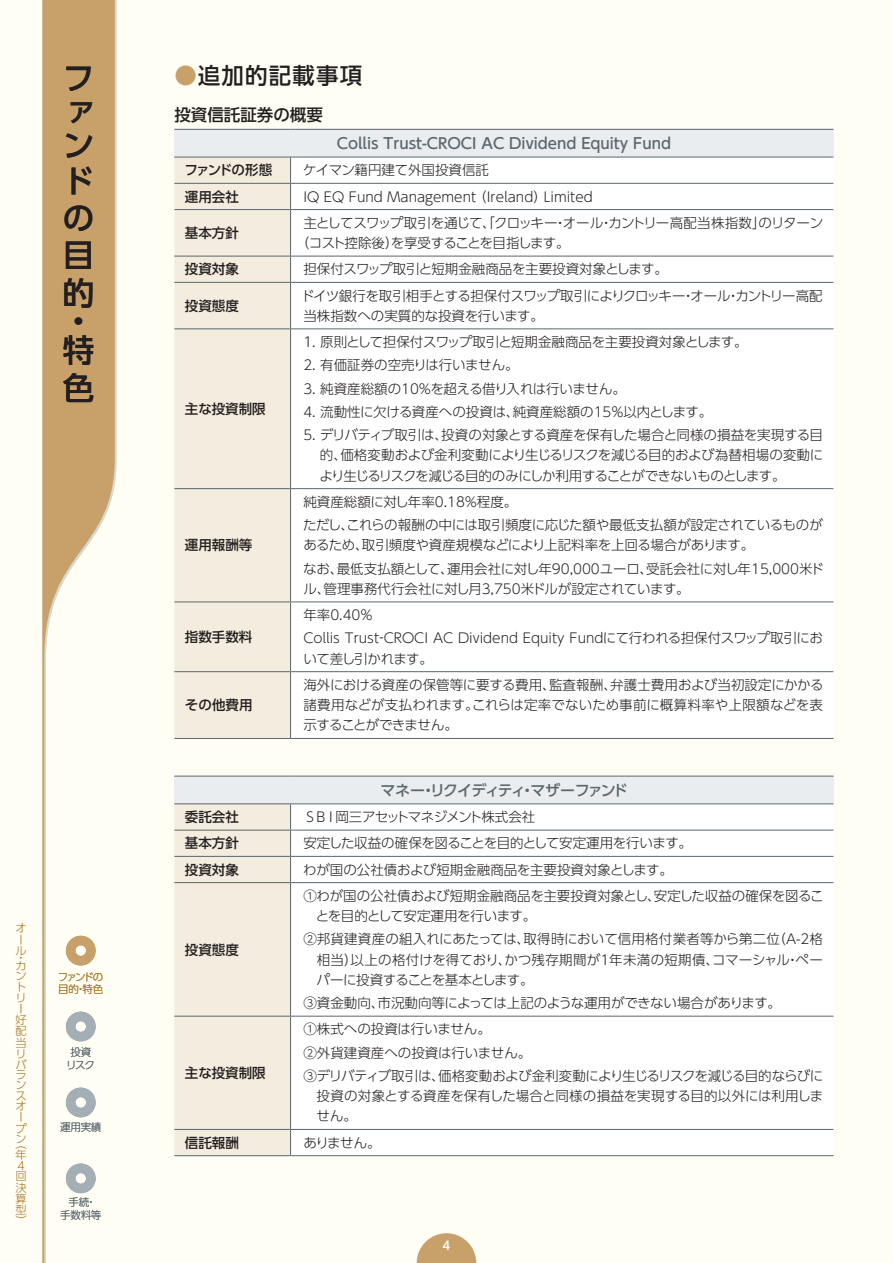
<style>
.page{position:relative;width:893px;height:1263px;background:#fffef4}
.page>*{position:absolute;margin:0;border:0;box-sizing:border-box;transform-origin:0 0}
.t1{font:500 31.5px/37.2px "UD Shin Go Pro";color:#231f20;text-align:justify}
.A-中見出し{font:500 22.5px "UD Shin Go Pro";letter-spacing:.05em;color:#231f20}
.A-小見出し{font:500 16.5px "UD Shin Go Pro";color:#231f20}
.textbase{font:500 15px "UD Shin Go Pro";color:#5a676e}
.textbase-2{font:500 15px "UD Shin Go Pro";letter-spacing:-.095em;color:#5a676e}
.A-9pt{font:300 13.5px/20.2px "UD Shin Go Pro";letter-spacing:-.01em;color:#231f20}
.A-9pt-2{font:300 13.5px/20.2px "UD Shin Go Pro";letter-spacing:-.05em;color:#231f20}
.A-9pt-3{font:500 13.5px "UD Shin Go Pro";color:#231f20}
.A-9pt-4{font:300 13.5px "UD Shin Go Pro";letter-spacing:-.03em;color:#231f20}
.A-9pt-5{font:300 13.5px "UD Shin Go Pro";letter-spacing:-.07em;color:#231f20}
.A-9pt-6{font:500 13.5px "UD Shin Go Pro";letter-spacing:-.095em;color:#231f20}
.t2{font:500 12px "UD Shin Go Pro";color:#fff}
.t3{font:300 11.25px/10.8px "UD Shin Go Pro";color:#a6721e}
.t4{font:300 10.5px/12.6px "UD Shin Go Pro";letter-spacing:-.02em;color:#5a676e;text-align:center}
.t5{font:300 10.5px/12.6px "UD Shin Go Pro";letter-spacing:-.13em;color:#a6721e}
.s1{color:#c7a06a}
</style>
<div class="page">
<svg style="left:417px;top:1233px;width:59px;height:30px"></svg>
<svg style="left:43px;top:0;width:72px;height:1263px"></svg>
<svg style="left:66px;top:936px;width:30px;height:29px"></svg>
<svg style="left:66px;top:1012px;width:30px;height:29px"></svg>
<svg style="left:66px;top:1087px;width:30px;height:30px"></svg>
<svg style="left:66px;top:1163px;width:30px;height:30px"></svg>
<div style="left:174px;top:129px;width:659px;height:28px;background:#eaedef"></div>
<div style="left:174px;top:158px;width:116px;height:580px;background:#f4ecdf"></div>
<div style="left:291px;top:158px;width:542px;height:580px;background:#fff"></div>
<hr style="left:174px;top:129px;width:117px;height:1px;background:#5a676e">
<hr style="left:291px;top:129px;width:542px;height:1px;background:#5a676e">
<hr style="left:174px;top:157px;width:117px;height:1px;background:#5a676e">
<hr style="left:291px;top:157px;width:542px;height:1px;background:#5a676e">
<hr style="left:174px;top:183px;width:117px;height:1px;background:#5a676e">
<hr style="left:291px;top:183px;width:542px;height:1px;background:#5a676e">
<svg style="left:290px;top:157px;width:1px;height:52px"></svg>
<hr style="left:174px;top:209px;width:117px;height:1px;background:#5a676e">
<hr style="left:291px;top:209px;width:542px;height:1px;background:#5a676e">
<hr style="left:290px;top:210px;width:1px;height:46px;background:#5a676e">
<hr style="left:174px;top:256px;width:117px;height:1px;background:#5a676e">
<hr style="left:291px;top:256px;width:542px;height:1px;background:#5a676e">
<svg style="left:290px;top:256px;width:1px;height:26px"></svg>
<hr style="left:174px;top:282px;width:117px;height:1px;background:#5a676e">
<hr style="left:291px;top:282px;width:542px;height:1px;background:#5a676e">
<hr style="left:290px;top:283px;width:1px;height:45px;background:#5a676e">
<hr style="left:174px;top:328px;width:117px;height:1px;background:#5a676e">
<hr style="left:291px;top:328px;width:542px;height:1px;background:#5a676e">
<hr style="left:290px;top:329px;width:1px;height:159px;background:#5a676e">
<hr style="left:174px;top:488px;width:117px;height:1px;background:#5a676e">
<hr style="left:291px;top:488px;width:542px;height:1px;background:#5a676e">
<hr style="left:290px;top:489px;width:1px;height:112px;background:#5a676e">
<hr style="left:174px;top:601px;width:117px;height:1px;background:#5a676e">
<hr style="left:291px;top:601px;width:542px;height:1px;background:#5a676e">
<hr style="left:290px;top:602px;width:1px;height:69px;background:#5a676e">
<hr style="left:174px;top:671px;width:117px;height:1px;background:#5a676e">
<hr style="left:291px;top:671px;width:542px;height:1px;background:#5a676e">
<hr style="left:290px;top:672px;width:1px;height:66px;background:#5a676e">
<hr style="left:174px;top:738px;width:117px;height:1px;background:#5a676e">
<hr style="left:291px;top:738px;width:542px;height:1px;background:#5a676e">
<div style="left:174px;top:776px;width:659px;height:28px;background:#eaedef"></div>
<div style="left:291px;top:804px;width:542px;height:351px;background:#fff"></div>
<hr style="left:174px;top:776px;width:117px;height:1px;background:#5a676e">
<hr style="left:291px;top:776px;width:542px;height:1px;background:#5a676e">
<hr style="left:174px;top:803px;width:117px;height:1px;background:#5a676e">
<hr style="left:291px;top:803px;width:542px;height:1px;background:#5a676e">
<hr style="left:291px;top:830px;width:542px;height:1px;background:#5a676e">
<hr style="left:291px;top:856px;width:542px;height:1px;background:#5a676e">
<hr style="left:291px;top:882px;width:542px;height:1px;background:#5a676e">
<hr style="left:291px;top:1016px;width:542px;height:1px;background:#5a676e">
<hr style="left:291px;top:1129px;width:542px;height:1px;background:#5a676e">
<div style="left:174px;top:804px;width:117px;height:351px;background:#f4ecdf"></div>
<hr style="left:174px;top:1155px;width:117px;height:1px;background:#5a676e">
<hr style="left:291px;top:1155px;width:542px;height:1px;background:#5a676e">
<h1 class="t1" style="left:63px;top:61px;width:31px;line-height:33.2px">ファン</h1>
<h1 class="t1" style="left:63px;top:162px;width:31px">ドの目的</h1>
<h1 class="t1" style="left:63px;top:306px;width:32px;line-height:28.8px">・特</h1>
<h1 class="t1" style="left:63px;top:368px;width:32px">色</h1>
<p class="t3" style="left:16px;top:922px;width:12px">オール</p>
<p class="t3" style="left:16px;top:952px;width:8px">・</p>
<p class="t3" style="left:16px;top:960px;width:13px">カントリー好配当リバランスオープ</p>
<p class="t3" style="left:16px;top:1134px;width:12px;line-height:13.5px">ン（年</p>
<p class="t3" style="left:16px;top:1159px;width:12px">４回決算型）</p>
<p class="t5" style="left:58px;top:970px;width:47px">ファンドの目的・特色</p>
<p class="t4" style="left:66px;top:1045px;width:30px">投資リスク</p>
<p class="t4" style="left:60px;top:1120px;width:43px">運用実績</p>
<p class="t4" style="left:60px;top:1195px;width:43px">手続・<br>手数料等</p>
<p class="A-中見出し" style="left:174px;top:57px;width:189px"><span class="s1">●</span>追加的記載事項</p>
<p class="A-小見出し" style="left:174px;top:101px;width:150px">投資信託証券の概要</p>
<p class="textbase" style="left:337px;top:131px;width:336px">Collis Trust-CROCI AC Dividend Equity Fund</p>
<p class="A-9pt-6" style="left:184px;top:159px;width:89px">ファンドの形態</p>
<p class="A-9pt" style="left:303px;top:160px;width:187px">ケイマン籍円建て外国投資信託</p>
<p class="A-9pt-3" style="left:185px;top:185px;width:55px">運用会社</p>
<p class="A-9pt" style="left:303px;top:186px;width:291px">IQ EQ Fund Management（Ireland）Limited</p>
<p class="A-9pt-3" style="left:185px;top:222px;width:55px">基本方針</p>
<p class="A-9pt-2" style="left:296px;top:212px;width:529px;text-indent:7px">主としてスワップ取引を通じて、「クロッキー・オール・カントリー高配当株指数」のリターン（コスト控除後）を享受することを目指します。</p>
<p class="A-9pt-3" style="left:185px;top:258px;width:55px">投資対象</p>
<p class="A-9pt" style="left:303px;top:259px;width:366px">担保付スワップ取引と短期金融商品を主要投資対象とします。</p>
<p class="A-9pt-3" style="left:185px;top:295px;width:55px">投資態度</p>
<p class="A-9pt" style="left:301px;top:285px;width:523px">ドイツ銀行を取引相手とする担保付スワップ取引によりクロッキー・オール・カントリー高配当株指数への実質的な投資を行います。</p>
<p class="A-9pt-3" style="left:185px;top:398px;width:82px">主な投資制限</p>
<p class="A-9pt-3" style="left:185px;top:534px;width:69px">運用報酬等</p>
<p class="A-9pt-3" style="left:185px;top:626px;width:69px">指数手数料</p>
<p class="A-9pt-3" style="left:185px;top:694px;width:69px">その他費用</p>
<p class="A-9pt" style="left:303px;top:331px;width:446px">1. 原則として担保付スワップ取引と短期金融商品を主要投資対象とします。</p>
<p class="A-9pt" style="left:303px;top:355px;width:217px">2. 有価証券の空売りは行いません。</p>
<p class="A-9pt" style="left:303px;top:378px;width:324px">3. 純資産総額の10％を超える借り入れは行いません。</p>
<p class="A-9pt" style="left:303px;top:401px;width:410px">4. 流動性に欠ける資産への投資は、純資産総額の15％以内とします。</p>
<p class="A-9pt" style="left:319px;top:424px;width:505px;text-align:justify;text-indent:-16px">5. デリバティブ取引は、投資の対象とする資産を保有した場合と同様の損益を実現する目的、価格変動および金利変動により生じるリスクを減じる目的および為替相場の変動により生じるリスクを減じる目的のみにしか利用することができないものとします。</p>
<p class="A-9pt" style="left:303px;top:491px;width:216px">純資産総額に対し年率0.18％程度。</p>
<p class="A-9pt" style="left:303px;top:514px;width:521px">ただし、これらの報酬の中には取引頻度に応じた額や最低支払額が設定されているものがあるため、取引頻度や資産規模などにより上記料率を上回る場合があります。</p>
<p class="A-9pt" style="left:303px;top:558px;width:522px">なお、最低支払額として、運用会社に対し年90,000ユーロ、受託会社に対し年15,000米ドル、管理事務代行会社に対し月3,750米ドルが設定されています。</p>
<p class="A-9pt" style="left:303px;top:604px;width:71px">年率0.40％</p>
<p class="A-9pt" style="left:303px;top:628px;width:521px">Collis Trust‐CROCI AC Dividend Equity Fundにて行われる担保付スワップ取引において差し引かれます。</p>
<p class="A-9pt" style="left:303px;top:674px;width:522px;text-align:justify">海外における資産の保管等に要する費用、監査報酬、弁護士費用および当初設定にかかる諸費用などが支払われます。これらは定率でないため事前に概算料率や上限額などを表示することができません。</p>
<p class="textbase-2" style="left:381px;top:778px;width:249px">マネー・リクイディティ・マザーファンド</p>
<p class="A-9pt-3" style="left:185px;top:806px;width:55px">委託会社</p>
<p class="A-9pt-5" style="left:303px;top:806px;width:234px">ＳＢＩ岡三アセットマネジメント株式会社</p>
<p class="A-9pt-3" style="left:185px;top:832px;width:55px">基本方針</p>
<p class="A-9pt-4" style="left:303px;top:832px;width:390px">安定した収益の確保を図ることを目的として安定運用を行います。</p>
<p class="A-9pt-3" style="left:185px;top:858px;width:55px">投資対象</p>
<p class="A-9pt" style="left:303px;top:859px;width:371px">わが国の公社債および短期金融商品を主要投資対象とします。</p>
<p class="A-9pt-3" style="left:185px;top:938px;width:55px">投資態度</p>
<p class="A-9pt-3" style="left:185px;top:1062px;width:82px">主な投資制限</p>
<p class="A-9pt" style="left:316px;top:885px;width:509px;text-indent:-12px">①わが国の公社債および短期金融商品を主要投資対象とし、安定した収益の確保を図ることを目的として安定運用を行います。</p>
<p class="A-9pt" style="left:317px;top:929px;width:508px;text-align:justify;text-indent:-13px">②邦貨建資産の組入れにあたっては、取得時において信用格付業者等から第二位（A-2格相当）以上の格付けを得ており、かつ残存期間が1年未満の短期債、コマーシャル・ペーパーに投資することを基本とします。</p>
<p class="A-9pt" style="left:303px;top:992px;width:479px">③資金動向、市況動向等によっては上記のような運用ができない場合があります。</p>
<p class="A-9pt" style="left:303px;top:1019px;width:189px">①株式への投資は行いません。</p>
<p class="A-9pt" style="left:303px;top:1042px;width:230px">②外貨建資産への投資は行いません。</p>
<p class="A-9pt" style="left:317px;top:1065px;width:508px;text-align:justify;text-indent:-13px">③デリバティブ取引は、価格変動および金利変動により生じるリスクを減じる目的ならびに投資の対象とする資産を保有した場合と同様の損益を実現する目的以外には利用しません。</p>
<p class="A-9pt-3" style="left:185px;top:1131px;width:55px">信託報酬</p>
<p class="A-9pt" style="left:303px;top:1132px;width:79px">ありません。</p>
<p class="t2" style="left:442px;top:1236px;width:9px">4</p>
</div>
